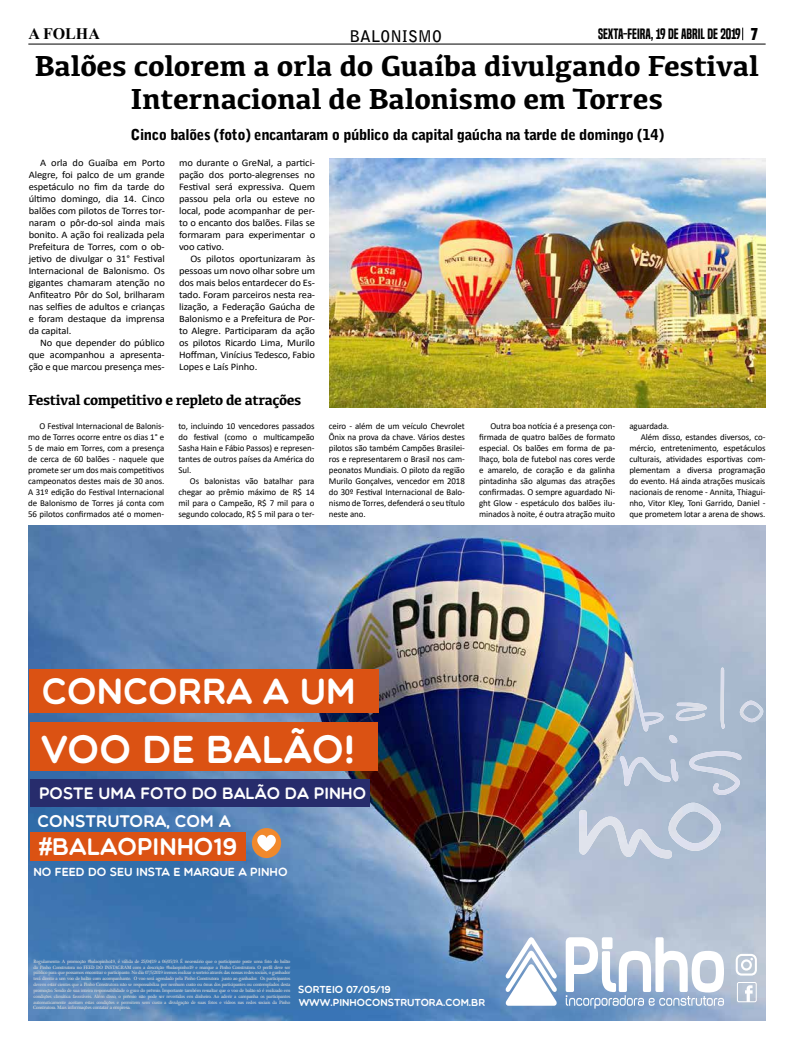
<style>
.page{position:relative;width:794px;height:1049px;background:#fff}
.page>*{position:absolute;margin:0;border:0;box-sizing:border-box;transform-origin:0 0}
.t1{font:700 39.2px "Multicolore";color:#fff}
.t2{font:700 36.6px "Multicolore";color:#fff}
.t3{font:700 30px/33px "Kefa";letter-spacing:-.01em;color:#000;text-align:center}
.t4{font:700 24.2px "Multicolore";color:#fff}
.t5{font:700 16.9px "Multicolore";color:#fff}
.t6{font:700 16.6px "Multicolore";color:#fff}
.t7{font:700 16px "Bell Gothic Std";color:#000}
.t8{font:700 16px "Times New Roman";color:#000}
.t9{font:900 15px "Bell Gothic Std";letter-spacing:-.03em;color:#000}
.t10{font:700 15px "Kefa";letter-spacing:-.03em;color:#000}
.t11{font:14px "Built Titling Sb";color:#000}
.t12{font:700 11.8px "Multicolore";color:#fff}
.t13{font:700 10.2px "Multicolore";color:#fff}
.t14{font:10px/12px "Calibri";letter-spacing:-.01em;color:#000;text-align:justify;scale:1.05 1}
.t15{font:9px/11px "Calibri";letter-spacing:-.01em;color:#000;text-align:justify}
.t16{font:5px "Plantagenet Cherokee";letter-spacing:-.05em;color:#dadada}
.t17{font:4.8px/5.9px "Plantagenet Cherokee";letter-spacing:-.05em;color:#dadada;text-align:justify}
.s1{font-family:"Built Titling Rg";font-weight:700;font-size:16px}
.s2{font-family:"Arial"}
.s3{font-size:4.8px}
</style>
<div class="page">
<hr style="left:28px;top:44px;width:737px;height:1px;background:#000">
<svg style="left:742px;top:28px;width:1px;height:12px"></svg>
<img style="left:28px;top:526px;width:737px;height:494px">
<svg style="left:735px;top:954px;width:22px;height:21px"></svg>
<div style="left:737px;top:982px;width:19px;height:20px;border:1px solid #fff;border-radius:2px"></div>
<svg style="left:745px;top:985px;width:7px;height:17px"></svg>
<svg style="left:565px;top:937px;width:159px;height:71px"></svg>
<svg style="left:505px;top:937px;width:52px;height:69px"></svg>
<div style="left:30px;top:779px;width:339px;height:28px;background:#272c6c"></div>
<div style="left:30px;top:669px;width:349px;height:44px;background:#db5213"></div>
<div style="left:30px;top:722px;width:347px;height:49px;background:#db5213"></div>
<div style="left:30px;top:832px;width:215px;height:28px;background:#db5213"></div>
<div style="left:252px;top:828px;width:29px;height:30px;background:#f1892c;border-radius:50%"></div>
<svg style="left:257px;top:835px;width:19px;height:16px"></svg>
<img style="left:579px;top:803px;width:142px;height:55px">
<svg style="left:620px;top:667px;width:143px;height:128px;background:#b0bdcd"></svg>
<img style="left:620px;top:735px;width:121px;height:60px">
<img style="left:329px;top:159px;width:436px;height:248px">
<h3 class="t8" style="left:28px;top:22px;width:73px">A FOLHA</h3>
<h3 class="t11" style="left:598px;top:25px;width:162px">SEXTA-FEIRA, 19 DE ABRIL DE 2019 <span class="s1">7</span></h3>
<h3 class="t7" style="left:349px;top:27px;width:94px">BALONISMO</h3>
<h3 class="t3" style="left:34px;top:48px;width:726px">Balões colorem a orla do Guaíba divulgando Festival<br>Internacional de Balonismo em Torres</h3>
<h3 class="t9" style="left:131px;top:126px;width:535px">Cinco balões (foto) encantaram o público da capital gaúcha na tarde de domingo (14)</h3>
<p class="t14" style="left:29px;top:157px;width:131px;text-indent:11px">A orla do Guaíba em Porto Alegre, foi palco de um grande espetáculo no fim da tarde do último domingo, dia 14. Cinco balões com pilotos de Torres tor&shy;naram o pôr-do-sol ainda mais bonito. A ação foi realizada pela Prefeitura de Torres, com o ob&shy;jetivo de divulgar o 31° Festival Internacional de Balonismo. Os gigantes chamaram atenção no Anfiteatro Pôr do Sol, brilharam nas selfies de adultos e crianças e foram destaque da imprensa da capital.</p>
<p class="t14" style="left:29px;top:337px;width:131px;text-indent:11px">No que depender do público que acompanhou a apresenta&shy;ção e que marcou presença mes-</p>
<p class="t14" style="left:179px;top:157px;width:131px">mo durante o GreNal, a partici&shy;pação dos porto-alegrenses no Festival será expressiva. Quem passou pela orla ou esteve no local, pode acompanhar de per&shy;to o encanto dos balões. Filas se formaram para experimentar o voo cativo.</p>
<p class="t14" style="left:179px;top:253px;width:131px;text-indent:11px">Os pilotos oportunizaram às pessoas um novo olhar sobre um dos mais belos entardecer do Es&shy;tado. Foram parceiros nesta rea&shy;lização, a Federação Gaúcha de Balonismo e a Prefeitura de Por&shy;to Alegre. Participaram da ação os pilotos Ricardo Lima, Murilo Hoffman, Vinícius Tedesco, Fabio Lopes e Laís Pinho.</p>
<h3 class="t10" style="left:28px;top:390px;width:275px">Festival competitivo e repleto de atrações</h3>
<p class="t15" style="left:28px;top:420px;width:138px;text-indent:11px">O Festival Internacional de Balonis&shy;mo de Torres ocorre entre os dias 1° e 5 de maio em Torres, com a presença de cerca de 60 balões - naquele que promete ser um dos mais competitivos campeonatos destes mais de 30 anos.<br>A 31º edição do Festival Internacional de Balonismo de Torres já conta com 56 pilotos confirmados até o momen-</p>
<p class="t15" style="left:178px;top:420px;width:138px">to, incluindo 10 vencedores passados do festival (como o multicampeão Sasha Hain e Fábio Passos) e represen&shy;tantes de outros países da América do Sul.</p>
<p class="t15" style="left:178px;top:475px;width:138px;text-indent:11px">Os balonistas vão batalhar para chegar ao prêmio máximo de R$ 14 mil para o Campeão, R$ 7 mil para o segundo colocado, R$ 5 mil para o ter-</p>
<p class="t15" style="left:329px;top:420px;width:138px">ceiro - além de um veículo Chevrolet Ônix na prova da chave. Vários destes pilotos são também Campões Brasilei&shy;ros e representarem o Brasil nos cam&shy;peonatos Mundiais. O piloto da região Murilo Gonçalves, vencedor em 2018 do 30º Festival Internacional de Balo&shy;nismo de Torres, defenderá o seu título neste ano.</p>
<p class="t15" style="left:479px;top:420px;width:138px;text-indent:11px">Outra boa notícia é a presença con&shy;firmada de quatro balões de formato especial. Os balões em forma de pa&shy;lhaço, bola de futebol nas cores verde e amarelo, de coração e da galinha pintadinha são algumas das atrações confirmadas. O sempre aguardado Ni&shy;ght Glow - espetáculo dos balões ilu&shy;minados à noite, é outra atração muito</p>
<p class="t15" style="left:629px;top:420px;width:41px">aguardada.</p>
<p class="t15" style="left:641px;top:431px;width:126px">Além disso, estandes diversos, co-</p>
<p class="t15" style="left:629px;top:442px;width:138px">mércio, entretenimento, espetáculos</p>
<p class="t15" style="left:629px;top:453px;width:138px">culturais, atividades esportivas com-</p>
<p class="t15" style="left:629px;top:464px;width:138px">plementam a diversa programação</p>
<p class="t15" style="left:629px;top:475px;width:138px">do evento. Há ainda atrações musicais</p>
<p class="t15" style="left:629px;top:486px;width:138px">nacionais de renome - Annita, Thiagui-</p>
<p class="t15" style="left:629px;top:497px;width:138px">nho, Vitor Kley, Toni Garrido, Daniel -</p>
<p class="t15" style="left:629px;top:508px;width:138px">que prometem lotar a arena de shows.</p>
<h2 class="t2" style="left:42px;top:669px;width:315px">CONCORRA A UM</h2>
<h1 class="t1" style="left:41px;top:725px;width:316px">VOO DE BALÃO!</h1>
<h3 class="t6" style="left:39px;top:783px;width:328px">POSTE UMA FOTO DO BALÃO DA PINHO</h3>
<h3 class="t5" style="left:38px;top:810px;width:195px">CONSTRUTORA, COM A</h3>
<h3 class="t4" style="left:39px;top:832px;width:200px"><span class="s2">#</span>BALAOPINHO19</h3>
<h3 class="t12" style="left:33px;top:865px;width:256px">NO FEED DO SEU INSTA E MARQUE A PINHO</h3>
<p class="t17" style="left:33px;top:958px;width:258px">Regulamento: A promoção #balaopinho19, é válida de 25/04/19 a 06/05/19. É necessário que o participante poste uma foto do balão da Pinho Construtora no FEED DO INSTAGRAM com a descrição #balaopinho19 e marque a Pinho Construtora. O perfil deve ser público para que possamos encontrar o participante. No dia 07/5/2019 iremos realizar o sorteio através das nossas redes sociais, o ganhador terá direito a um voo de balão com acompanhante. O voo será agendado pela Pinho Construtora junto ao ganhador. Os participantes devem estar cientes que a Pinho Construtora não se responsabiliza por nenhum custo ou ônus dos participantes ou contemplados desta promoção. Sendo de sua inteira responsabilidade o gozo do prêmio. Importante também ressaltar que o voo de balão só é realizado em condições climática favoráveis. Além disso, o prêmio não pode ser revertidos em dinheiro. Ao aderir a campanha os participantes automaticamente aceitam estas condições e permitem sem custo a divulgação de suas fotos e vídeos nas redes sociais da Pinho</p>
<p class="t16" style="left:33px;top:1004px;width:99px"><span class="s3">Construtora.</span> Mais informações contatar a empresa.</p>
<p class="t13" style="left:298px;top:983px;width:94px">SORTEIO 07/05/19</p>
<p class="t13" style="left:299px;top:996px;width:188px">WWW.PINHOCONSTRUTORA.COM.BR</p>
</div>
